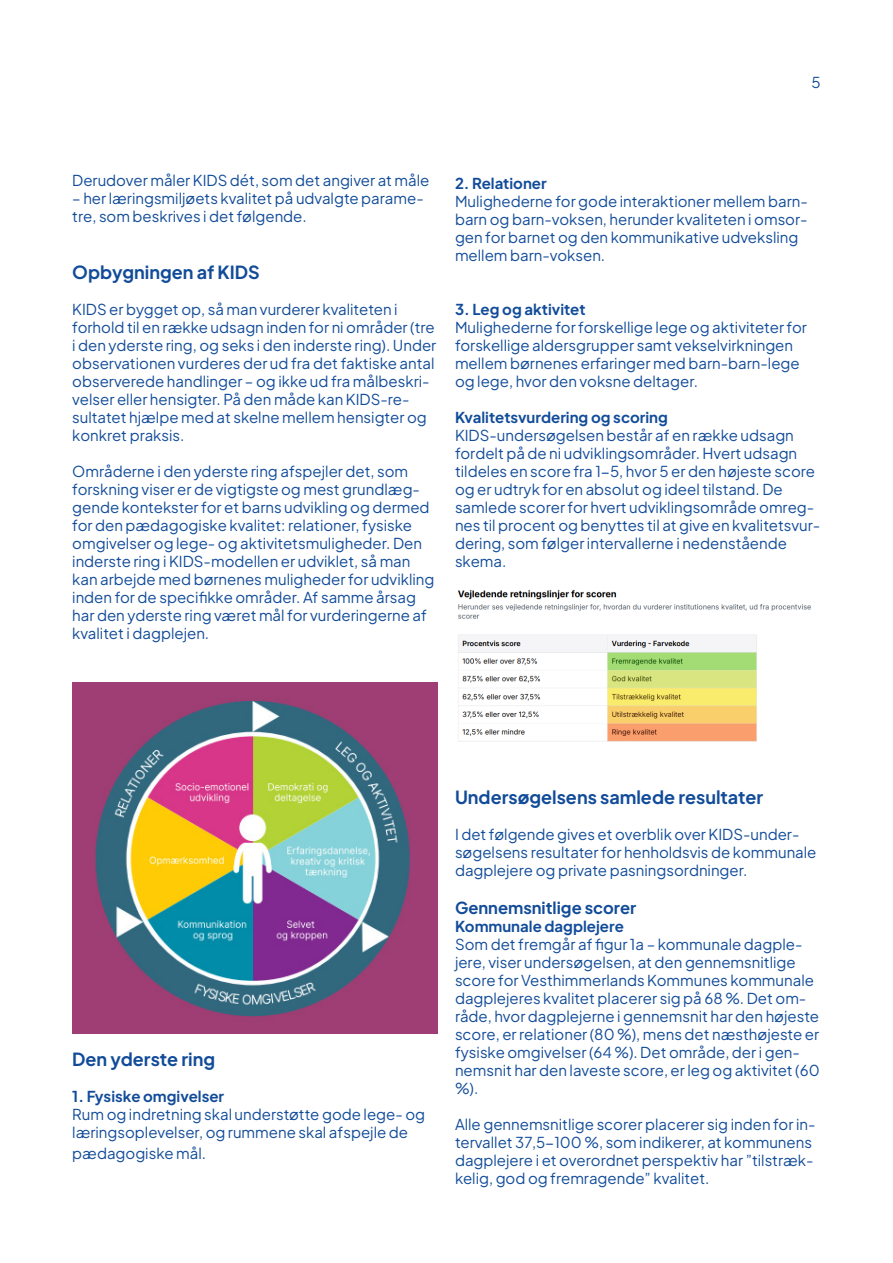
<style>
.page{position:relative;width:893px;height:1263px;background:#fff}
.page>*{position:absolute;margin:0;border:0;box-sizing:border-box;transform-origin:0 0}
.t1{font:700 18px "Plus Jakarta Sans";color:#124c99}
.t2{font:700 16.5px "Plus Jakarta Sans";color:#124c99}
.t3{font:15px/18px "Plus Jakarta Sans";color:#124c99}
.t4{font:700 15px "Plus Jakarta Sans";color:#124c99}
</style>
<div class="page">
<img style="left:72px;top:683px;width:366px;height:350px">
<img style="left:457px;top:590px;width:355px;height:152px">
<p class="t3" style="left:811px;top:72px;width:11px">5</p>
<p class="t3" style="left:72px;top:170px;width:359px">Derudover måler KIDS dét, som det angiver at måle</p>
<p class="t3" style="left:72px;top:188px;width:353px">– her læringsmiljøets kvalitet på udvalgte parame&shy;tre, som beskrives i det følgende.</p>
<p class="t1" style="left:72px;top:258px;width:189px">Opbygningen af KIDS</p>
<p class="t3" style="left:72px;top:299px;width:365px">KIDS er bygget op, så man vurderer kvaliteten i forhold til en række udsagn inden for ni områder (tre i den yderste ring, og seks i den inderste ring). Under observationen vurderes der ud fra det faktiske antal observerede handlinger – og ikke ud fra målbeskri&shy;velser eller hensigter. På den måde kan KIDS-re&shy;sultatet hjælpe med at skelne mellem hensigter og konkret praksis.</p>
<p class="t3" style="left:72px;top:461px;width:364px">Områderne i den yderste ring afspejler det, som forskning viser er de vigtigste og mest grundlæg&shy;gende kontekster for et barns udvikling og dermed for den pædagogiske kvalitet: relationer, fysiske omgivelser og lege- og aktivitetsmuligheder. Den inderste ring i KIDS-modellen er udviklet, så man kan arbejde med børnenes muligheder for udvikling inden for de specifikke områder. Af samme årsag har den yderste ring været mål for vurderingerne af kvalitet i dagplejen.</p>
<p class="t4" style="left:455px;top:171px;width:93px">2. Relationer</p>
<p class="t3" style="left:455px;top:191px;width:354px">Mulighederne for gode interaktioner mellem barn&shy;barn og barn-voksen, herunder kvaliteten i omsor&shy;gen for barnet og den kommunikative udveksling mellem barn-voksen.</p>
<p class="t4" style="left:455px;top:297px;width:132px">3. Leg og aktivitet</p>
<p class="t3" style="left:455px;top:317px;width:353px">Mulighederne for forskellige lege og aktiviteter for forskellige aldersgrupper samt vekselvirkningen mellem børnenes erfaringer med barn-barn-lege og lege, hvor den voksne deltager.</p>
<p class="t4" style="left:455px;top:405px;width:214px">Kvalitetsvurdering og scoring</p>
<p class="t3" style="left:455px;top:425px;width:367px">KIDS-undersøgelsen består af en række udsagn fordelt på de ni udviklingsområder. Hvert udsagn tildeles en score fra 1-5, hvor 5 er den højeste score og er udtryk for en absolut og ideel tilstand. De samlede scorer for hvert udviklingsområde omreg&shy;nes til procent og benyttes til at give en kvalitetsvur&shy;dering, som følger intervallerne i nedenstående skema.</p>
<p class="t1" style="left:72px;top:1044px;width:144px">Den yderste ring</p>
<p class="t4" style="left:72px;top:1084px;width:153px">1. Fysiske omgivelser</p>
<p class="t3" style="left:72px;top:1103px;width:354px">Rum og indretning skal understøtte gode lege- og læringsoplevelser, og rummene skal afspejle de</p>
<p class="t3" style="left:72px;top:1143px;width:135px">pædagogiske mål.</p>
<p class="t1" style="left:455px;top:783px;width:310px">Undersøgelsens samlede resultater</p>
<p class="t3" style="left:455px;top:824px;width:363px">I det følgende gives et overblik over KIDS-under&shy;søgelsens resultater for henholdsvis de kommunale dagplejere og private pasningsordninger.</p>
<p class="t2" style="left:455px;top:895px;width:183px">Gennemsnitlige scorer</p>
<p class="t4" style="left:455px;top:914px;width:170px">Kommunale dagplejere</p>
<p class="t3" style="left:455px;top:934px;width:366px">Som det fremgår af figur 1a – kommunale dagple&shy;jere, viser undersøgelsen, at den gennemsnitlige score for Vesthimmerlands Kommunes kommunale dagplejeres kvalitet placerer sig på 68 %. Det om&shy;råde, hvor dagplejerne i gennemsnit har den højeste score, er relationer (80 %), mens det næsthøjeste er fysiske omgivelser (64 %). Det område, der i gen&shy;nemsnit har den laveste score, er leg og aktivitet (60 %).</p>
<p class="t3" style="left:455px;top:1114px;width:362px">Alle gennemsnitlige scorer placerer sig inden for in&shy;tervallet 37,5-100 %, som indikerer, at kommunens dagplejere i et overordnet perspektiv har ”tilstræk&shy;kelig, god og fremragende” kvalitet.</p>
</div>
